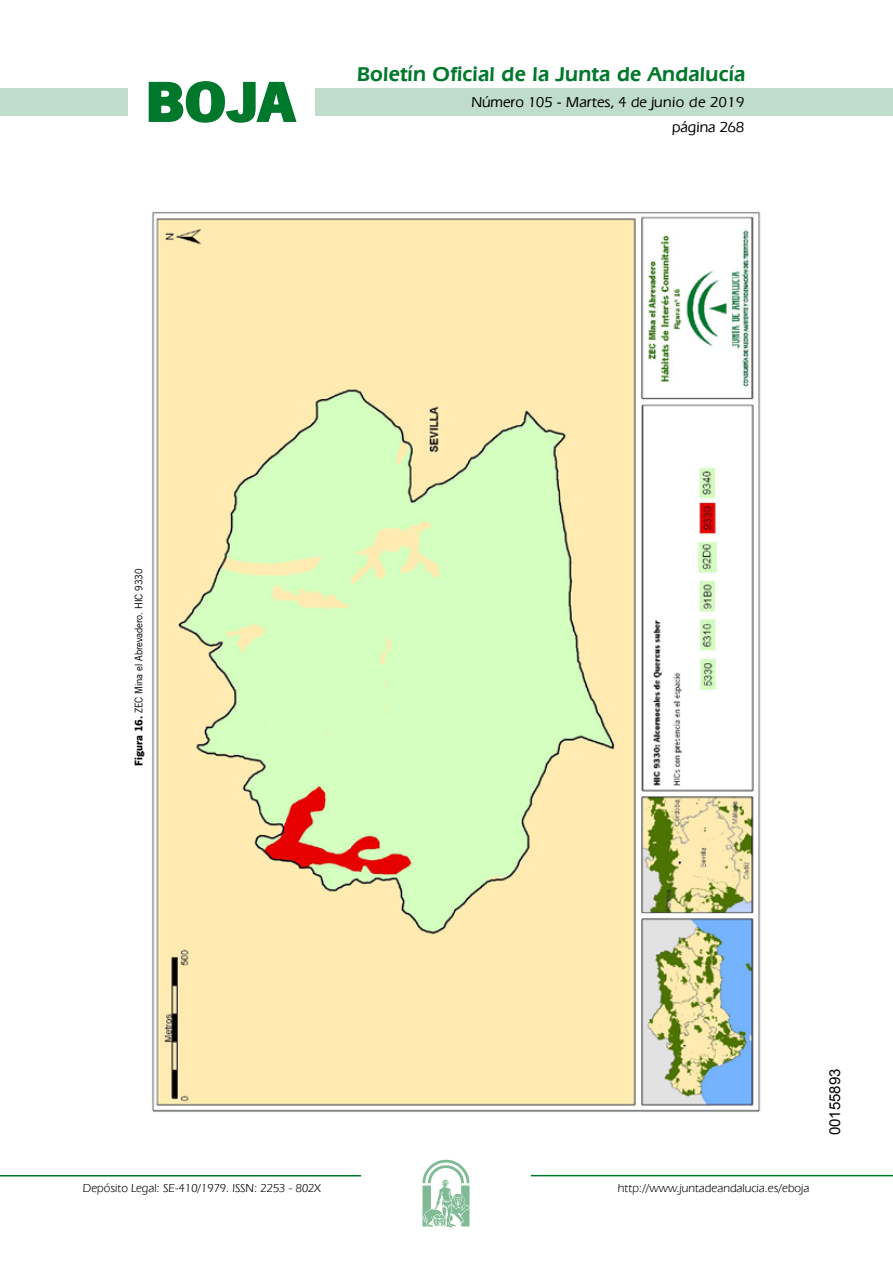
<style>
.page{position:relative;width:893px;height:1263px;background:#fff}
.page>*{position:absolute;margin:0;border:0;box-sizing:border-box;transform-origin:0 0}
.t1{font:700 57.75px "News Got T";color:#00782c;scale:1.14 1}
.t2{font:600 21px "Eras IT Cby BT";letter-spacing:.01em;color:#00782c}
.t3{font:500 15px/24.5px "Eras IT Cby BT";color:#000;text-align:right}
.t4{font:15px "Arial";color:#000}
.t5{font:12px "Eras IT Cby BT";color:#000}
.t6{font:11.25px "News Got T";color:#000}
.s1{font-weight:700}
</style>
<div class="page">
<div style="left:315px;top:88px;width:577px;height:28px;background:#bfddca"></div>
<div style="left:0;top:88px;width:128px;height:28px;background:#bfddca"></div>
<hr style="left:0;top:1175px;width:361px;height:2px;background:#00782c">
<svg style="left:422px;top:1159px;width:47px;height:68px"></svg>
<hr style="left:531px;top:1175px;width:361px;height:1px;background:#00782c">
<svg style="left:148px;top:81px;width:149px;height:42px"></svg>
<img style="left:152px;top:212px;width:609px;height:900px">
<h1 class="t1" style="left:145px;top:68px;width:133px">BOJA</h1>
<h2 class="t2" style="left:357px;top:62px;width:390px">Boletín Oficial de la Junta de Andalucía</h2>
<p class="t3" style="left:471px;top:90px;width:274px">Número 105 - Martes, 4 de junio de 2019 página 268</p>
<p class="t6" style="left:132px;top:766px;width:199px;rotate:-90deg"><span class="s1">Figura 16.</span> ZEC Mina el Abrevadero. HIC 9330</p>
<p class="t5" style="left:83px;top:1181px;width:239px">Depósito Legal: SE-410/1979. ISSN: 2253 - 802X</p>
<p class="t5" style="left:618px;top:1181px;width:193px">http://www.juntadeandalucia.es/eboja</p>
<p class="t4" style="left:825px;top:1135px;width:68px;rotate:-90deg">00155893</p>
</div>
